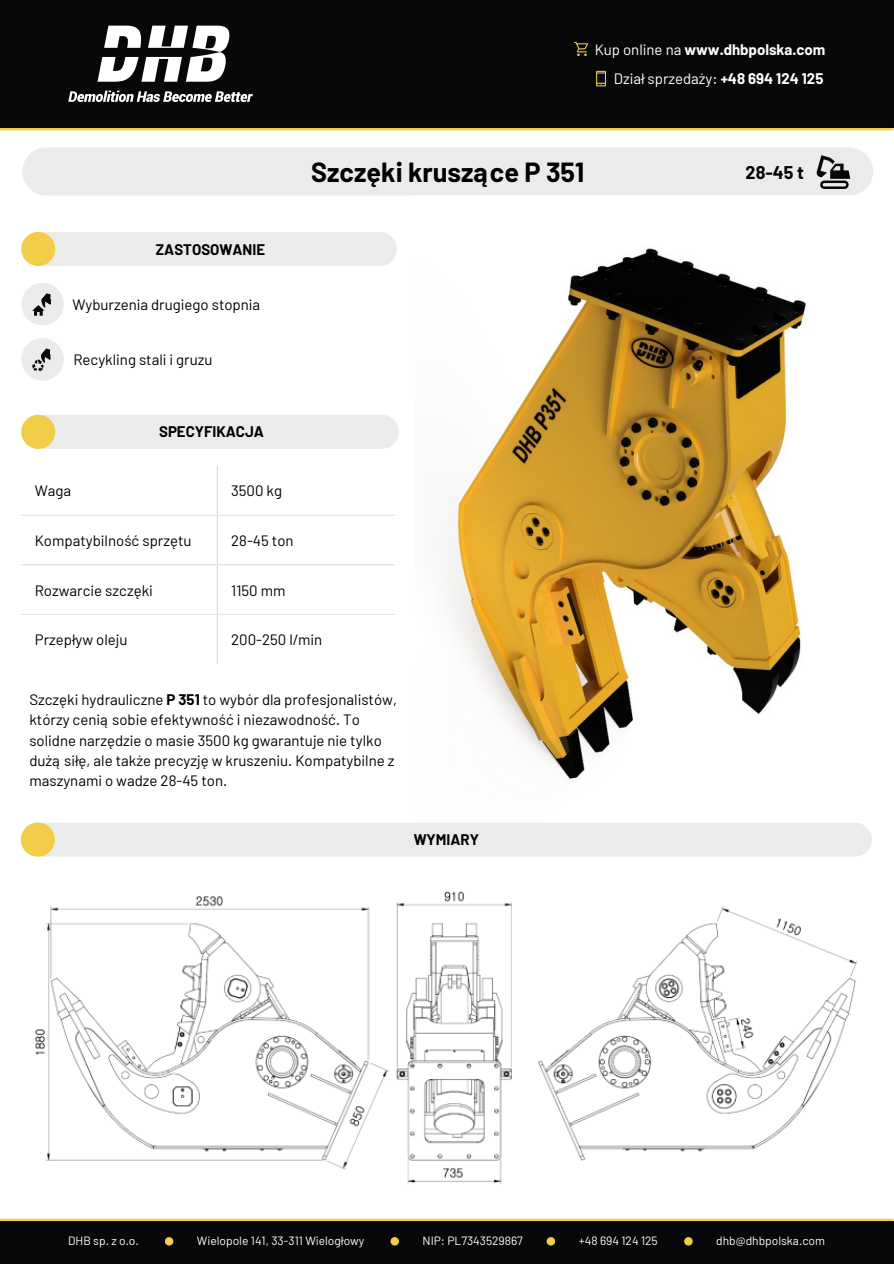
<style>
.page{position:relative;width:894px;height:1264px;background:#fff}
.page>*{position:absolute;margin:0;border:0;box-sizing:border-box;transform-origin:0 0}
.t1{font:700 27px "Barlow";color:#000}
.t2{font:700 18px "Barlow";color:#000}
.t3{font:15px/20.2px "Barlow";color:#000}
.t4{font:700 15px "Barlow";color:#000}
.t5{font:700 15px "Barlow";color:#fff}
.t6{font:15px "Barlow";color:#fff}
.t7{font:12px "Barlow";color:#fff}
.s1{font-weight:400}
.s2{font-weight:700}
</style>
<div class="page">
<hr style="left:216px;top:466px;width:2px;height:198px;background:#ebebeb">
<hr style="left:21px;top:514px;width:374px;height:2px;background:#ebebeb">
<hr style="left:21px;top:564px;width:374px;height:1px;background:#ebebeb">
<hr style="left:21px;top:613px;width:374px;height:2px;background:#ebebeb">
<div style="left:21px;top:415px;width:377px;height:34px;background:#ebebeb;border-radius:17px"></div>
<div style="left:21px;top:415px;width:34px;height:34px;background:#f2cd48;border-radius:50%"></div>
<div style="left:0;top:125px;width:893px;height:5px;background:#f2cd48"></div>
<div style="left:0;top:0;width:893px;height:128px;background:#070809"></div>
<svg style="left:97px;top:26px;width:133px;height:56px"></svg>
<svg style="left:68px;top:91px;width:185px;height:11px"></svg>
<svg style="left:574px;top:42px;width:14px;height:14px"></svg>
<svg style="left:596px;top:71px;width:10px;height:15px"></svg>
<div style="left:21px;top:232px;width:375px;height:34px;background:#ebebeb;border-radius:17px"></div>
<div style="left:21px;top:232px;width:34px;height:34px;background:#f2cd48;border-radius:50%"></div>
<hr style="left:0;top:1218px;width:893px;height:2px;background:#f2cd48">
<div style="left:0;top:1220px;width:893px;height:43px;background:#070809"></div>
<svg style="left:165px;top:1236px;width:8px;height:9px"></svg>
<svg style="left:390px;top:1236px;width:9px;height:9px"></svg>
<svg style="left:684px;top:1236px;width:8px;height:9px"></svg>
<svg style="left:546px;top:1236px;width:9px;height:9px"></svg>
<div style="left:21px;top:822px;width:850px;height:34px;background:#ebebeb;border-radius:17px"></div>
<div style="left:21px;top:822px;width:34px;height:34px;background:#f2cd48;border-radius:50%"></div>
<div style="left:22px;top:147px;width:851px;height:48px;background:#ebebeb;border-radius:24px"></div>
<svg style="left:816px;top:155px;width:34px;height:34px"></svg>
<img style="left:440px;top:248px;width:366px;height:531px">
<div style="left:21px;top:283px;width:43px;height:42px;background:#ebebeb;border-radius:50%"></div>
<div style="left:21px;top:338px;width:43px;height:42px;background:#ebebeb;border-radius:50%"></div>
<svg style="left:32px;top:294px;width:19px;height:22px"></svg>
<svg style="left:32px;top:349px;width:18px;height:23px"></svg>
<img style="left:35px;top:891px;width:823px;height:293px">
<h1 class="t5" style="left:594px;top:40px;width:232px"><span class="s1">Kup online na</span> www.dhbpolska.com</h1>
<p class="t6" style="left:613px;top:69px;width:211px">Dział sprzedaży: <span class="s2">+48 694 124 125</span></p>
<h4 class="t4" style="left:156px;top:239px;width:111px">ZASTOSOWANIE</h4>
<p class="t3" style="left:72px;top:294px;width:189px">Wyburzenia drugiego stopnia</p>
<p class="t3" style="left:73px;top:349px;width:141px">Recykling stali i gruzu</p>
<h4 class="t4" style="left:159px;top:422px;width:106px">SPECYFIKACJA</h4>
<p class="t1" style="left:311px;top:155px;width:275px">Szczęki kruszące P 351</p>
<p class="t3" style="left:35px;top:480px;width:38px">Waga</p>
<p class="t3" style="left:231px;top:480px;width:52px">3500 kg</p>
<h4 class="t3" style="left:35px;top:530px;width:158px">Kompatybilność sprzętu</h4>
<p class="t3" style="left:231px;top:530px;width:64px">28-45 ton</p>
<h4 class="t3" style="left:35px;top:579px;width:120px">Rozwarcie szczęki</h4>
<h3 class="t3" style="left:231px;top:579px;width:56px">1150 mm</h3>
<p class="t3" style="left:35px;top:629px;width:94px">Przepływ oleju</p>
<p class="t3" style="left:231px;top:629px;width:93px">200-250 l/min</p>
<p class="t3" style="left:29px;top:689px;width:369px">Szczęki hydrauliczne <span class="s2">P 351</span> to wybór dla profesjonalistów, którzy cenią sobie efektywność i niezawodność. To solidne narzędzie o masie 3500 kg gwarantuje nie tylko dużą siłę, ale także precyzję w kruszeniu. Kompatybilne z maszynami o wadze 28-45 ton.</p>
<p class="t4" style="left:413px;top:830px;width:67px">WYMIARY</p>
<p class="t2" style="left:745px;top:161px;width:60px">28-45 t</p>
<p class="t7" style="left:68px;top:1233px;width:72px">DHB sp. z o.o.</p>
<h3 class="t7" style="left:197px;top:1233px;width:169px">Wielopole 141, 33-311 Wielogłowy</h3>
<p class="t7" style="left:422px;top:1233px;width:102px">NIP: PL7343529867</p>
<p class="t7" style="left:578px;top:1233px;width:80px">+48 694 124 125</p>
<p class="t7" style="left:716px;top:1233px;width:110px">dhb@dhbpolska.com</p>
</div>
